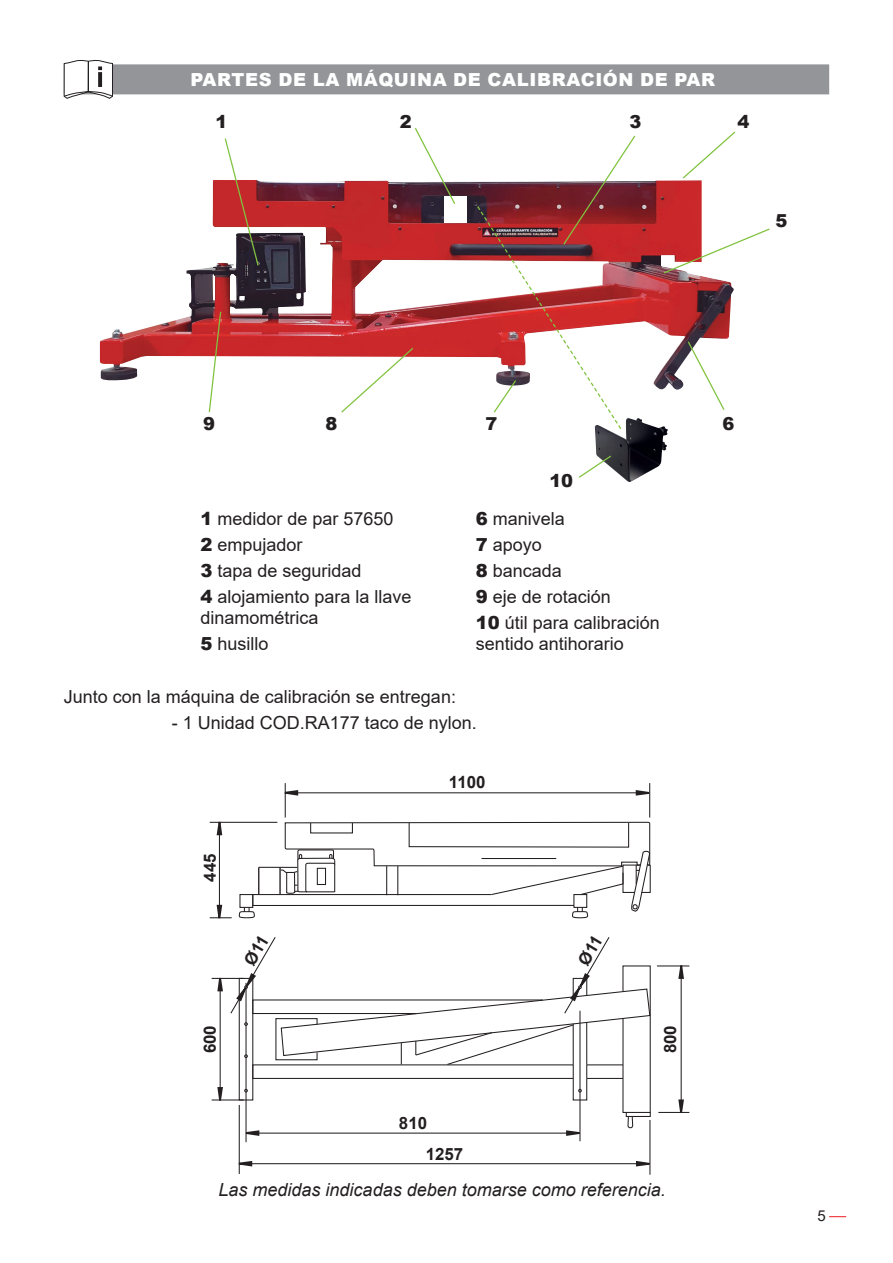
<style>
.page{position:relative;width:893px;height:1263px;background:#fff}
.page>*{position:absolute;margin:0;border:0;box-sizing:border-box;transform-origin:0 0}
.t1{font:18px/25.8px "Arial";color:#231f20}
.t2{font:italic 18px "Arial";color:#231f20}
.t3{font:900 18px "Arial";letter-spacing:.035em;color:#fff}
.t4{font:900 17.85px "Arial";color:#231f20}
.t5{font:700 16.95px "Arial";color:#231f20}
.t6{font:15px "Arial";color:#231f20}
.s1{font-weight:900}
</style>
<div class="page">
<svg style="left:829px;top:1216px;width:17px;height:1px"></svg>
<div style="left:64px;top:64px;width:765px;height:30px;background:#939598"></div>
<img style="left:113px;top:180px;width:621px;height:210px">
<svg style="left:224px;top:138px;width:36px;height:129px"></svg>
<svg style="left:686px;top:340px;width:40px;height:70px"></svg>
<svg style="left:340px;top:346px;width:75px;height:67px"></svg>
<svg style="left:208px;top:310px;width:14px;height:103px"></svg>
<svg style="left:662px;top:227px;width:108px;height:48px"></svg>
<svg style="left:682px;top:131px;width:54px;height:48px"></svg>
<img style="left:595px;top:418px;width:73px;height:64px">
<svg style="left:476px;top:135px;width:161px;height:295px"></svg>
<svg style="left:579px;top:454px;width:33px;height:25px"></svg>
<div style="left:444px;top:196px;width:23px;height:27px;background:#fff"></div>
<svg style="left:414px;top:128px;width:42px;height:77px"></svg>
<svg style="left:284px;top:783px;width:367px;height:39px"></svg>
<hr style="left:658px;top:1112px;width:31px;height:1px;background:#231f20">
<hr style="left:212px;top:1099px;width:32px;height:1px;background:#231f20">
<hr style="left:212px;top:978px;width:32px;height:1px;background:#231f20">
<hr style="left:657px;top:965px;width:32px;height:1px;background:#231f20">
<hr style="left:210px;top:822px;width:67px;height:1px;background:#231f20">
<hr style="left:219px;top:822px;width:1px;height:96px;background:#231f20">
<svg style="left:216px;top:821px;width:7px;height:15px"></svg>
<svg style="left:210px;top:904px;width:22px;height:15px"></svg>
<hr style="left:681px;top:978px;width:1px;height:122px;background:#231f20">
<svg style="left:677px;top:965px;width:8px;height:15px"></svg>
<svg style="left:677px;top:1098px;width:8px;height:14px"></svg>
<hr style="left:649px;top:783px;width:1px;height:34px;background:#231f20">
<hr style="left:285px;top:783px;width:1px;height:34px;background:#231f20">
<hr style="left:285px;top:792px;width:364px;height:1px;background:#231f20">
<svg style="left:635px;top:789px;width:16px;height:8px"></svg>
<svg style="left:284px;top:789px;width:15px;height:8px"></svg>
<svg style="left:238px;top:822px;width:413px;height:97px"></svg>
<hr style="left:279px;top:867px;width:2px;height:27px;background:#231f20">
<svg style="left:63px;top:60px;width:50px;height:321px"></svg>
<svg style="left:216px;top:937px;width:435px;height:238px"></svg>
<p class="t3" style="left:190px;top:66px;width:526px">PARTES DE LA MÁQUINA DE CALIBRACIÓN DE PAR</p>
<p class="t4" style="left:216px;top:109px;width:13px">1</p>
<p class="t4" style="left:630px;top:109px;width:13px">3</p>
<p class="t4" style="left:400px;top:109px;width:13px">2</p>
<p class="t4" style="left:737px;top:109px;width:13px">4</p>
<p class="t4" style="left:775px;top:208px;width:13px">5</p>
<p class="t4" style="left:203px;top:411px;width:13px">9</p>
<p class="t4" style="left:325px;top:411px;width:13px">8</p>
<p class="t4" style="left:486px;top:411px;width:13px">7</p>
<p class="t4" style="left:722px;top:411px;width:13px">6</p>
<p class="t1" style="left:200px;top:506px;width:213px"><span class="s1">1</span> medidor de par 57650<br><span class="s1">2</span> empujador<br><span class="s1">3</span> tapa de seguridad<br><span class="s1">4</span> alojamiento para la llave</p>
<p class="t1" style="left:200px;top:605px;width:120px">dinamométrica<br><span class="s1">5</span> husillo</p>
<p class="t4" style="left:549px;top:468px;width:25px">10</p>
<p class="t1" style="left:476px;top:506px;width:186px"><span class="s1">6</span> manivela<br><span class="s1">7</span> apoyo<br><span class="s1">8</span> bancada<br><span class="s1">9</span> eje de rotación<br><span class="s1">10</span> útil para calibración</p>
<p class="t1" style="left:476px;top:631px;width:150px">sentido antihorario</p>
<p class="t1" style="left:64px;top:684px;width:394px">Junto con la máquina de calibración se entregan:</p>
<p class="t1" style="left:172px;top:709px;width:307px">- 1 Unidad COD.RA177 taco de nylon.</p>
<p class="t5" style="left:198px;top:882px;width:30px;rotate:-90deg">445</p>
<p class="t5" style="left:449px;top:770px;width:38px">1100</p>
<p class="t5" style="left:198px;top:1053px;width:30px;rotate:-90deg">600</p>
<p class="t5" style="left:658px;top:1053px;width:30px;rotate:-90deg">800</p>
<p class="t5" style="left:399px;top:1111px;width:30px">810</p>
<p class="t5" style="left:426px;top:1142px;width:39px">1257</p>
<p class="t2" style="left:219px;top:1178px;width:449px">Las medidas indicadas deben tomarse como referencia.</p>
<p class="t6" style="left:818px;top:1206px;width:10px">5</p>
</div>
